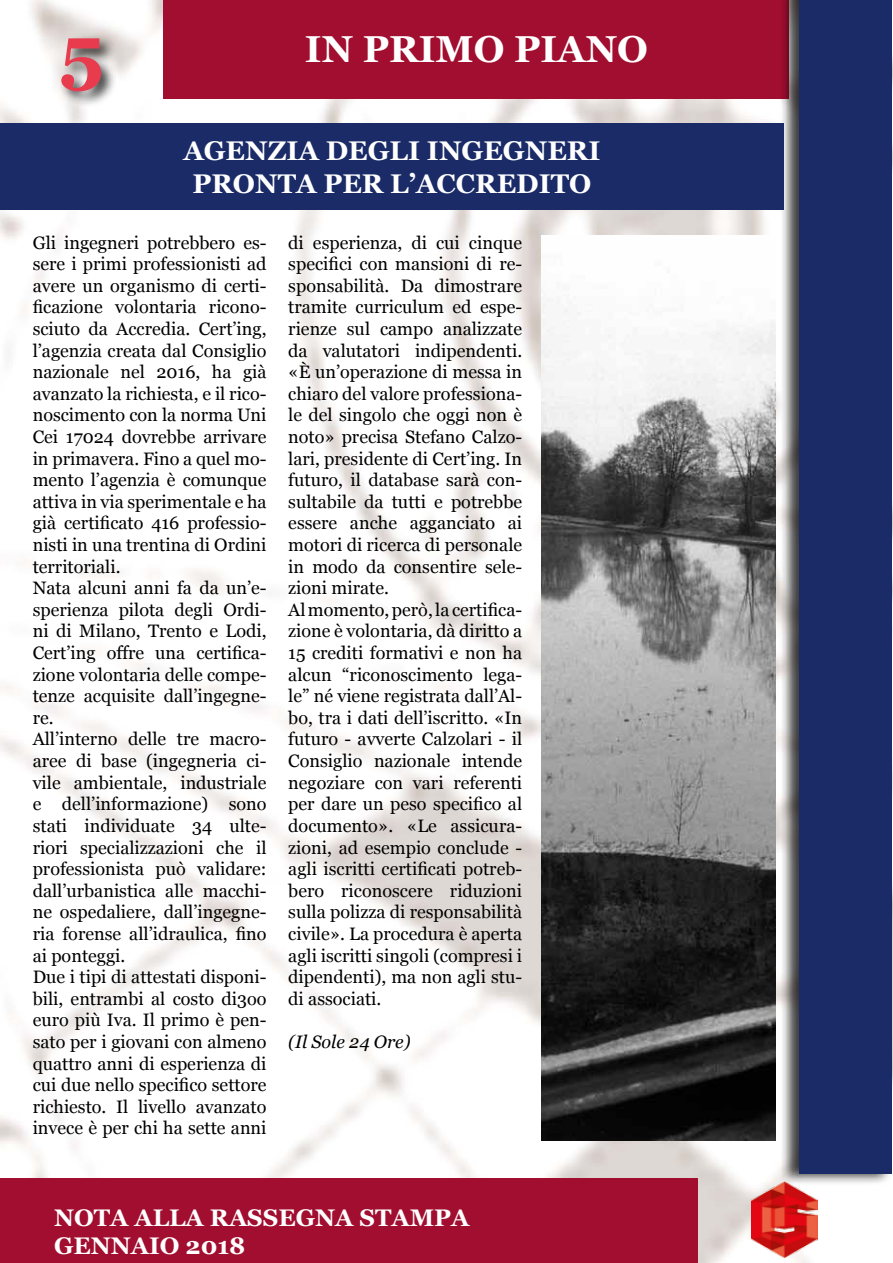
<style>
.page{position:relative;width:893px;height:1263px;background:#fff}
.page>*{position:absolute;margin:0;border:0;box-sizing:border-box;transform-origin:0 0}
.t1{font:700 75px "Georgia";color:#e83c4e}
.t2{font:700 37.5px "Georgia";color:#fff}
.t3{font:700 27px/32.4px "Georgia";color:#fff;text-align:center}
.t4{font:700 24px/28.8px "Georgia";color:#fff}
.t5{font:18px/21.6px "Georgia";color:#000}
.t6{font:italic 18px "Georgia";color:#000}
</style>
<div class="page">
<img style="left:0;top:0;width:818px;height:1263px">
<div style="left:164px;top:0;width:625px;height:99px;background:#a10e2f"></div>
<div style="left:780px;top:0;width:113px;height:1186px;background:#000;opacity:.75"></div>
<div style="left:799px;top:0;width:93px;height:1173px;background:#1a2b68"></div>
<img style="left:751px;top:1181px;width:66px;height:77px">
<div style="left:0;top:1178px;width:697px;height:85px;background:#a10e2f"></div>
<div style="left:58px;top:35px;width:60px;height:73px;background:#000;opacity:.75"></div>
<div style="left:0;top:123px;width:784px;height:87px;background:#1a2b68"></div>
<img style="left:541px;top:235px;width:234px;height:905px">
<h1 class="t1" style="left:59px;top:-5px;width:46px">5</h1>
<h2 class="t2" style="left:305px;top:21px;width:344px">IN PRIMO PIANO</h2>
<h3 class="t3" style="left:183px;top:133px;width:418px">AGENZIA DEGLI INGEGNERI<br>PRONTA PER L’ACCREDITO</h3>
<p class="t5" style="left:33px;top:231px;width:235px">Gli ingegneri potrebbero es&shy;sere i primi professionisti ad avere un organismo di certi&shy;ficazione volontaria ricono&shy;sciuto da Accredia. Cert’ing, l’agenzia creata dal Consiglio nazionale nel 2016, ha già avanzato la richiesta, e il rico&shy;noscimento con la norma Uni<br>Cei 17024 dovrebbe arrivare in primavera. Fino a quel mo&shy;mento l’agenzia è comunque attiva in via sperimentale e ha già certificato 416 professio&shy;nisti in una trentina di Ordini territoriali.<br>Nata alcuni anni fa da un’e&shy;sperienza pilota degli Ordi&shy;ni di Milano, Trento e Lodi,<br>Cert’ing offre una certifica&shy;zione volontaria delle compe&shy;tenze acquisite dall’ingegne&shy;re.<br>All’interno delle tre macro&shy;aree di base (ingegneria ci&shy;vile ambientale, industriale e dell’informazione) sono stati individuate 34 ulte&shy;riori specializzazioni che il professionista può validare: dall’urbanistica alle macchi&shy;ne ospedaliere, dall’ingegne&shy;ria forense all’idraulica, fino ai ponteggi.<br>Due i tipi di attestati disponi&shy;bili, entrambi al costo di3oo euro più Iva. Il primo è pen&shy;sato per i giovani con almeno quattro anni di esperienza di cui due nello specifico settore richiesto. Il livello avanzato invece è per chi ha sette anni</p>
<p class="t5" style="left:288px;top:231px;width:235px">di esperienza, di cui cinque specifici con mansioni di re&shy;sponsabilità. Da dimostrare tramite curriculum ed espe&shy;rienze sul campo analizzate da valutatori indipendenti. «È un’operazione di messa in chiaro del valore professiona&shy;le del singolo che oggi non è noto» precisa Stefano Calzo&shy;lari, presidente di Cert’ing. In futuro, il database sarà con&shy;sultabile da tutti e potrebbe essere anche agganciato ai motori di ricerca di personale in modo da consentire sele&shy;zioni mirate.<br>Al momento, però, la certifica&shy;zione è volontaria, dà diritto a<br>15 crediti formativi e non ha alcun “riconoscimento lega&shy;le” né viene registrata dall’Al&shy;bo, tra i dati dell’iscritto. «In futuro - avverte Calzolari - il<br>Consiglio nazionale intende negoziare con vari referenti per dare un peso specifico al documento». «Le assicura&shy;zioni, ad esempio conclude - agli iscritti certificati potreb&shy;bero riconoscere riduzioni sulla polizza di responsabilità civile». La procedura è aperta agli iscritti singoli (compresi i dipendenti), ma non agli stu&shy;di associati.</p>
<p class="t6" style="left:288px;top:1028px;width:124px">(Il Sole 24 Ore)</p>
<h3 class="t4" style="left:54px;top:1201px;width:417px">NOTA ALLA RASSEGNA STAMPA<br>GENNAIO 2018</h3>
</div>
